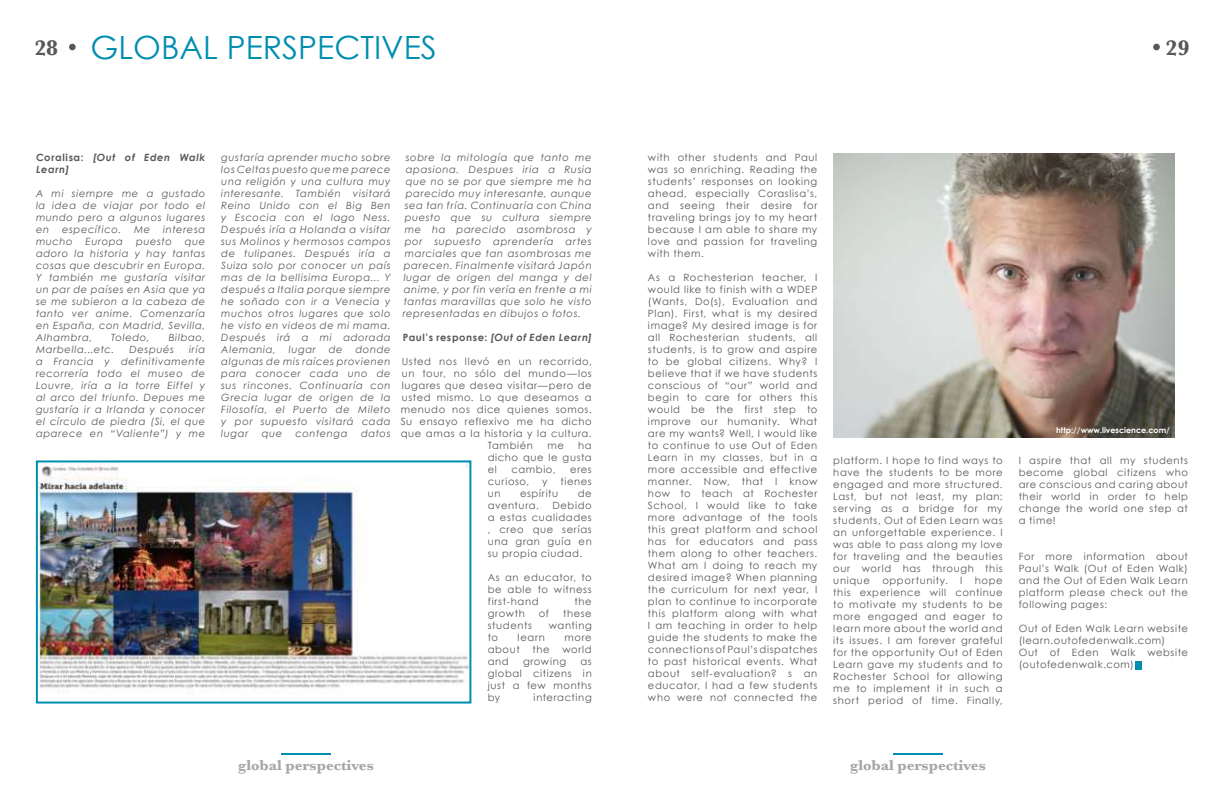
<style>
.page{position:relative;width:1224px;height:792px;background:#fff}
.page>*{position:absolute;margin:0;border:0;box-sizing:border-box;transform-origin:0 0}
.t1{font:32px "Century Gothic";color:#008eb0}
.t2{font:700 22px "Baskerville";color:#57585b}
.t3{font:700 15px "Baskerville";color:#a4a7a9}
.t4{font:10px/12px "Century Gothic";letter-spacing:.06em;color:#57585b;text-align:justify}
.t5{font:italic 10px/12px "Century Gothic";letter-spacing:.06em;color:#57585b;text-align:justify}
.t6{font:italic 700 10px/12px "Century Gothic";letter-spacing:.06em;color:#57585b}
.t7{font:700 8px "Century Gothic";color:#fff}
.s1{font-style:normal}
</style>
<div class="page">
<img style="left:39px;top:463px;width:429px;height:231px">
<div style="left:36px;top:460px;width:435px;height:244px;border:2px solid #008eb0"></div>
<hr style="left:281px;top:753px;width:50px;height:2px;background:#008eb0">
<div style="left:69px;top:44px;width:7px;height:6px;background:#57585b;border-radius:50%"></div>
<img style="left:833px;top:154px;width:342px;height:283px">
<div style="left:1136px;top:661px;width:6px;height:8px;background:#008eb0"></div>
<hr style="left:893px;top:753px;width:50px;height:2px;background:#008eb0">
<div style="left:1153px;top:44px;width:7px;height:6px;background:#57585b;border-radius:50%"></div>
<h2 class="t2" style="left:34px;top:39px;width:25px">28</h2>
<h1 class="t1" style="left:91px;top:34px;width:348px">GLOBAL PERSPECTIVES</h1>
<p class="t6" style="left:36px;top:152px;width:171px"><span class="s1">Coralisa:</span> [Out of Eden Walk<br>Learn]</p>
<p class="t5" style="left:36px;top:189px;width:171px">A mi siempre me a gustado la idea de viajar por todo el mundo pero a algunos lugares en</p>
<p class="t5" style="left:62px;top:225px;width:61px">específico.</p>
<p class="t5" style="left:134px;top:225px;width:18px">Me</p>
<p class="t5" style="left:163px;top:225px;width:44px">interesa</p>
<p class="t5" style="left:36px;top:237px;width:38px">mucho</p>
<p class="t5" style="left:86px;top:237px;width:39px">Europa</p>
<p class="t5" style="left:136px;top:237px;width:37px">puesto</p>
<p class="t5" style="left:36px;top:237px;width:171px;text-indent:149px">que adoro la historia y hay tantas cosas que descubrir en Europa.<br>Y también me gustaría visitar un par de países en Asia que ya se me subieron a la cabeza de tanto ver anime. Comenzaría en España, con Madrid, Sevilla, Alhambra,</p>
<p class="t5" style="left:111px;top:333px;width:40px">Toledo,</p>
<p class="t5" style="left:169px;top:333px;width:38px">Bilbao,</p>
<p class="t5" style="left:36px;top:345px;width:80px">Marbella...etc.</p>
<p class="t5" style="left:129px;top:345px;width:46px">Después</p>
<p class="t5" style="left:36px;top:345px;width:171px;text-indent:153px">iría a Francia y definitivamente recorrería todo el museo de Louvre, iría a la torre Eiffel y al arco del triunfo. Depues me gustaría ir a Irlanda y conocer el círculo de piedra (Si, el que aparece en “Valiente”) y me</p>
<p class="t5" style="left:221px;top:153px;width:171px">gustaría aprender mucho sobre los Celtas puesto que me parece una religión y una cultura muy interesante. También visitará Reino Unido con el Big Ben y Escocia con el lago Ness.<br>Después iría a Holanda a visitar sus Molinos y hermosos campos de tulipanes. Después iría a Suiza solo por conocer un país mas de la bellisima Europa... Y después a Italia porque siempre he soñado con ir a Venecia y muchos otros lugares que solo he visto en videos de mi mama.<br>Después irá a mi adorada Alemania,</p>
<p class="t5" style="left:221px;top:345px;width:171px;text-indent:134px">donde algunas de mis raíces provienen para conocer cada uno de sus rincones. Continuaría con Grecia lugar de origen de la Filosofía, el Puerto de Mileto y por supuesto visitará cada lugar</p>
<p class="t5" style="left:289px;top:345px;width:29px">lugar</p>
<p class="t5" style="left:329px;top:345px;width:15px">de</p>
<p class="t5" style="left:262px;top:429px;width:22px">que</p>
<p class="t5" style="left:296px;top:429px;width:54px">contenga</p>
<p class="t5" style="left:361px;top:429px;width:31px">datos</p>
<p class="t5" style="left:406px;top:153px;width:188px">sobre la mitología que tanto me</p>
<p class="t5" style="left:406px;top:165px;width:187px">apasiona. Despues iria a Rusia</p>
<p class="t5" style="left:406px;top:177px;width:188px">que no se por que siempre me ha</p>
<p class="t5" style="left:406px;top:189px;width:188px">parecido muy interesante, aunque</p>
<p class="t5" style="left:405px;top:201px;width:189px">sea tan fría. Continuaría con China</p>
<p class="t5" style="left:405px;top:213px;width:189px">puesto que su cultura siempre</p>
<p class="t5" style="left:405px;top:225px;width:188px">me ha parecido asombrosa y</p>
<p class="t5" style="left:405px;top:237px;width:189px">por supuesto aprendería artes</p>
<p class="t5" style="left:405px;top:249px;width:189px">marciales que tan asombrosas me</p>
<p class="t5" style="left:404px;top:261px;width:190px">parecen. Finalmente visitará Japón</p>
<p class="t5" style="left:404px;top:273px;width:189px">lugar de origen del manga y del</p>
<p class="t5" style="left:404px;top:285px;width:190px">anime, y por fin vería en frente a mi</p>
<p class="t5" style="left:404px;top:297px;width:190px">tantas maravillas que solo he visto</p>
<p class="t5" style="left:403px;top:309px;width:180px">representadas en dibujos o fotos.</p>
<p class="t6" style="left:403px;top:332px;width:191px"><span class="s1">Paul’s response:</span> [Out of Eden Learn]</p>
<p class="t4" style="left:402px;top:357px;width:192px">Usted nos llevó en un recorrido,</p>
<p class="t4" style="left:402px;top:369px;width:192px">un tour, no sólo del mundo—los</p>
<p class="t4" style="left:402px;top:381px;width:191px">lugares que desea visitar—pero de</p>
<p class="t4" style="left:402px;top:392px;width:192px">usted mismo. Lo que deseamos a</p>
<p class="t4" style="left:401px;top:404px;width:193px">menudo nos dice quienes somos.</p>
<p class="t4" style="left:401px;top:417px;width:193px">Su ensayo reflexivo me ha dicho</p>
<p class="t4" style="left:401px;top:428px;width:192px">que amas a la historia y la cultura.</p>
<p class="t4" style="left:488px;top:441px;width:47px">También</p>
<p class="t4" style="left:547px;top:441px;width:18px">me</p>
<p class="t4" style="left:488px;top:441px;width:106px;text-indent:90px">ha dicho que le gusta el</p>
<p class="t4" style="left:512px;top:465px;width:46px">cambio,</p>
<p class="t4" style="left:570px;top:465px;width:23px">eres</p>
<p class="t4" style="left:488px;top:477px;width:43px">curioso,</p>
<p class="t4" style="left:542px;top:477px;width:7px">y</p>
<p class="t4" style="left:560px;top:477px;width:33px">tienes</p>
<p class="t4" style="left:488px;top:489px;width:14px">un</p>
<p class="t4" style="left:520px;top:489px;width:40px">espíritu</p>
<p class="t4" style="left:578px;top:489px;width:15px">de</p>
<p class="t4" style="left:488px;top:500px;width:53px">aventura.</p>
<p class="t4" style="left:488px;top:500px;width:106px;text-indent:65px">Debido a estas cualidades , creo que serías una gran guía en su propia ciudad.</p>
<p class="t4" style="left:488px;top:573px;width:106px">As an educator, to be able to witness first-hand</p>
<p class="t4" style="left:575px;top:597px;width:19px">the</p>
<p class="t4" style="left:488px;top:609px;width:39px">growth</p>
<p class="t4" style="left:539px;top:609px;width:12px">of</p>
<p class="t4" style="left:563px;top:609px;width:30px">these</p>
<p class="t4" style="left:488px;top:621px;width:46px">students</p>
<p class="t4" style="left:549px;top:621px;width:44px">wanting</p>
<p class="t4" style="left:488px;top:633px;width:12px">to</p>
<p class="t4" style="left:518px;top:633px;width:29px">learn</p>
<p class="t4" style="left:565px;top:633px;width:29px">more</p>
<p class="t4" style="left:488px;top:645px;width:34px">about</p>
<p class="t4" style="left:532px;top:645px;width:19px">the</p>
<p class="t4" style="left:562px;top:645px;width:31px">world</p>
<p class="t4" style="left:488px;top:657px;width:23px">and</p>
<p class="t4" style="left:523px;top:657px;width:45px">growing</p>
<p class="t4" style="left:488px;top:657px;width:106px;text-indent:93px">as global citizens in just a few months by</p>
<p class="t4" style="left:534px;top:693px;width:60px">interacting</p>
<h3 class="t3" style="left:238px;top:760px;width:137px">global perspectives</h3>
<h2 class="t2" style="left:1166px;top:40px;width:25px">29</h2>
<p class="t4" style="left:648px;top:153px;width:171px">with other students and Paul was so enriching. Reading the students’ responses on looking ahead, especially Coraslisa’s, and seeing their desire for traveling brings joy to my heart because I am able to share my love and passion for traveling with them.</p>
<p class="t4" style="left:648px;top:273px;width:171px">As a Rochesterian teacher, I would like to finish with a WDEP (Wants, Do(s), Evaluation and Plan). First, what is my desired image? My desired image is for all Rochesterian students, all students, is to grow and aspire to be global citizens. Why? I believe that if we have students conscious of “our” world and begin to care for others this would be the first step to improve our humanity. What are my wants? Well, I would like to continue to use Out of Eden Learn in my classes, but in a more accessible and effective manner. Now, that I know how to teach at Rochester School, I would like to take more advantage of the tools this great platform and school has for educators and pass them along to other teachers.<br>What am I doing to reach my desired image? When planning the curriculum for next year, I plan to continue to incorporate this platform along with what I am teaching in order to help guide the students to make the connections of Paul’s dispatches to past historical events. What about self-evaluation? s an educator, I had a few students who were not connected the</p>
<p class="t7" style="left:1056px;top:427px;width:115px">http://www.livescience.com/</p>
<p class="t4" style="left:833px;top:454px;width:171px">platform. I hope to find ways to have the students to be more engaged and more structured.<br>Last, but not least, my plan: serving as a bridge for my students, Out of Eden Learn was an unforgettable experience. I was able to pass along my love for traveling and the beauties our world has through this unique opportunity. I hope this experience will continue to motivate my students to be more engaged and eager to learn more about the world and its issues. I am forever grateful for the opportunity Out of Eden Learn gave my students and to Rochester School for allowing me to implement it in such a short period of time. Finally,</p>
<p class="t4" style="left:1019px;top:455px;width:171px">I aspire that all my students become global citizens who are conscious and caring about their world in order to help change the world one step at a time!</p>
<p class="t4" style="left:1019px;top:551px;width:171px">For more information about Paul’s Walk (Out of Eden Walk) and the Out of Eden Walk Learn platform please check out the following pages:</p>
<p class="t4" style="left:1019px;top:623px;width:171px;text-align:left">Out of Eden Walk Learn website (learn.outofedenwalk.com)<br>Out of Eden Walk website (outofedenwalk.com)</p>
<h3 class="t3" style="left:850px;top:760px;width:137px">global perspectives</h3>
</div>
